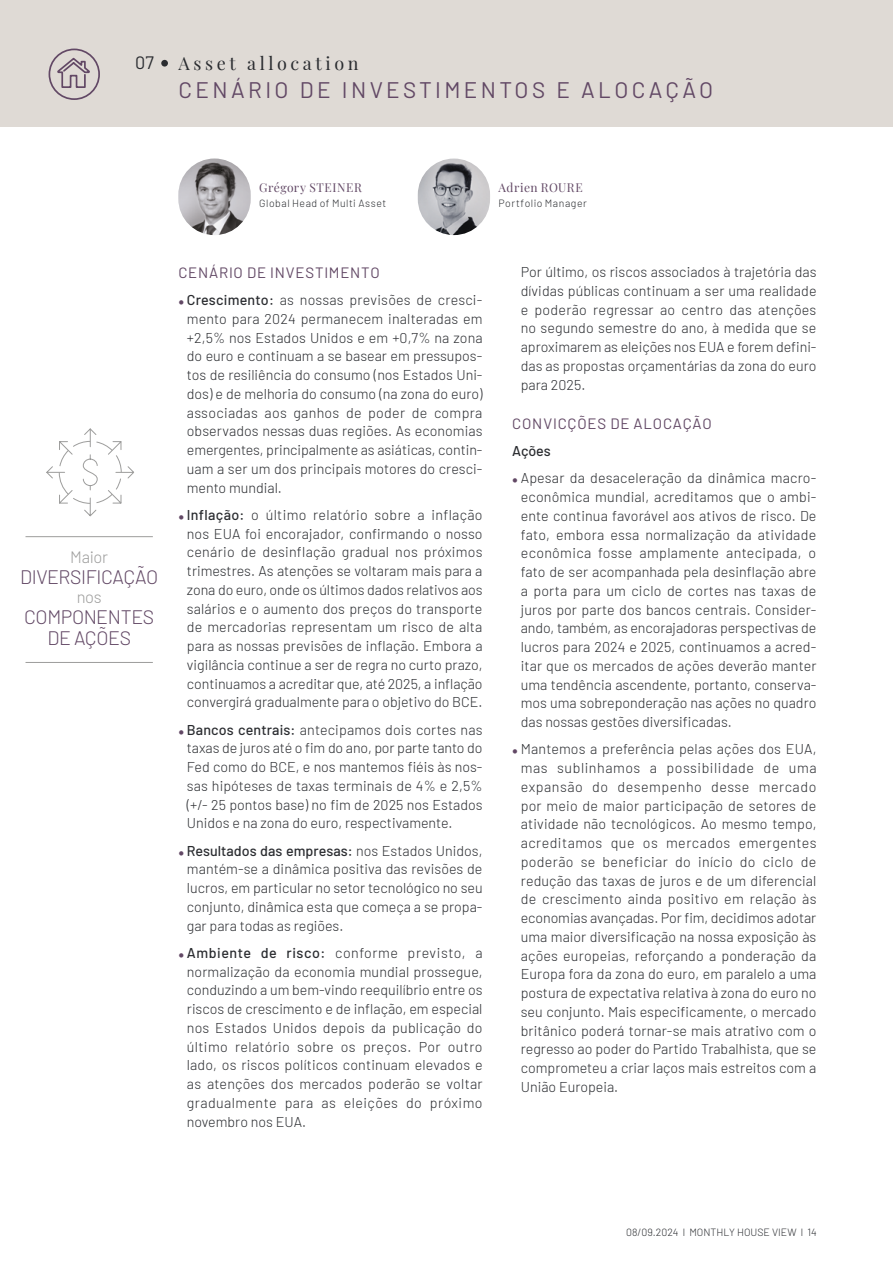
<style>
.page{position:relative;width:893px;height:1263px;background:#fff}
.page>*{position:absolute;margin:0;border:0;box-sizing:border-box;transform-origin:0 0}
.Sous_titre_IN{font:22.5px "Barlow";letter-spacing:.15em;color:#624865}
.t1{font:300 19.5px/21px "Barlow";letter-spacing:-.02em;color:#624865;text-align:center}
.Titre_IN{font:18px "Playfair Display";letter-spacing:.2em;color:#2a2c30}
.puce_sommaire{font:18px "Barlow";color:#2a2c30}
.t2{font:300 16.5px "Barlow";letter-spacing:-.02em;color:#9d9d9c}
.Sous_titre_texte{font:15px "Barlow";letter-spacing:.055em;color:#624865}
.Puce_Body_texte{font:300 14.25px/18.8px "Barlow";color:#2a2c30;text-align:justify}
.Body_texte{font:500 14.25px "Barlow";letter-spacing:-.005em;color:#2a2c30}
.t3{font:12px "Playfair Display";letter-spacing:.04em;color:#624865}
.t4{font:300 10.5px "Barlow";letter-spacing:.045em;color:#2a2c30}
.t5{font:300 10.5px "Barlow";color:#2a2c30}
.s1{font-family:"Garamond Premr Pro";font-weight:400;font-size:13.5px;color:#624865}
.s2{font-weight:500}
</style>
<div class="page">
<div style="left:0;top:0;width:893px;height:126px;background:#dfdad5"></div>
<div style="left:161px;top:60px;width:7px;height:7px;background:#2a2c30;border-radius:50%"></div>
<img style="left:418px;top:159px;width:72px;height:76px;border-radius:36px">
<img style="left:178px;top:159px;width:73px;height:76px;border-radius:36px">
<hr style="left:26px;top:536px;width:127px;height:1px;background:#9d9d9c">
<hr style="left:26px;top:662px;width:127px;height:1px;background:#9d9d9c">
<svg style="left:46px;top:428px;width:88px;height:89px"></svg>
<svg style="left:48px;top:48px;width:52px;height:52px"></svg>
<p class="puce_sommaire" style="left:135px;top:50px;width:20px">07</p>
<p class="Titre_IN" style="left:179px;top:49px;width:181px">Asset allocation</p>
<p class="Sous_titre_IN" style="left:179px;top:74px;width:536px">CENÁRIO DE INVESTIMENTOS E ALOCAÇÃO</p>
<p class="t2" style="left:70px;top:545px;width:39px">Maior</p>
<p class="t1" style="left:20px;top:565px;width:139px">DIVERSIFICAÇÃO</p>
<p class="t2" style="left:77px;top:585px;width:26px">nos</p>
<p class="t1" style="left:24px;top:605px;width:132px">COMPONENTES<br>DE AÇÕES</p>
<p class="t3" style="left:259px;top:178px;width:104px">Grégory STEINER</p>
<p class="t4" style="left:259px;top:196px;width:129px">Global Head of Multi Asset</p>
<p class="t3" style="left:499px;top:178px;width:86px">Adrien ROURE</p>
<p class="t4" style="left:499px;top:196px;width:90px">Portfolio Manager</p>
<p class="Sous_titre_texte" style="left:178px;top:261px;width:203px">CENÁRIO DE INVESTIMENTO</p>
<p class="Puce_Body_texte" style="left:187px;top:289px;width:297px;text-indent:-9px"><span class="s1">•</span> <span class="s2">Crescimento:</span> as nossas previsões de cresci&shy;mento para 2024 permanecem inalteradas em +2,5% nos Estados Unidos e em +0,7% na zona do euro e continuam a se basear em pressupos&shy;tos de resiliência do consumo (nos Estados Uni&shy;dos) e de melhoria do consumo (na zona do euro) associadas aos ganhos de poder de compra observados nessas duas regiões. As economias emergentes, principalmente as asiáticas, contin&shy;uam a ser um dos principais motores do cresci&shy;mento mundial.</p>
<p class="Puce_Body_texte" style="left:178px;top:504px;width:306px;text-align:center"><span class="s1">•</span> <span class="s2">Inflação:</span> o último relatório sobre a inflação nos EUA foi encorajador, confirmando o nosso cenário de desinflação gradual nos próximos trimestres. As atenções se voltaram mais para a zona do euro, onde os últimos dados relativos aos salários e o aumento dos preços do transporte de mercadorias representam um risco de alta para as nossas previsões de inflação. Embora a vigilância continue a ser de regra no curto prazo, continuamos a acreditar que, até 2025, a inflação convergirá gradualmente para o objetivo do BCE.</p>
<p class="Puce_Body_texte" style="left:187px;top:719px;width:297px;text-indent:-9px"><span class="s1">•</span> <span class="s2">Bancos centrais:</span> antecipamos dois cortes nas taxas de juros até o fim do ano, por parte tanto do Fed como do BCE, e nos mantemos fiéis às nos&shy;sas hipóteses de taxas terminais de 4% e 2,5% (+/- 25 pontos base) no fim de 2025 nos Estados Unidos e na zona do euro, respectivamente.</p>
<p class="Puce_Body_texte" style="left:187px;top:840px;width:297px;text-indent:-9px"><span class="s1">•</span> <span class="s2">Resultados das empresas:</span> nos Estados Unidos, mantém-se a dinâmica positiva das revisões de lucros, em particular no setor tecnológico no seu conjunto, dinâmica esta que começa a se propa&shy;gar para todas as regiões.</p>
<p class="Puce_Body_texte" style="left:187px;top:942px;width:297px;text-indent:-9px"><span class="s1">•</span> <span class="s2">Ambiente de risco:</span> conforme previsto, a normalização da economia mundial prossegue, conduzindo a um bem-vindo reequilíbrio entre os riscos de crescimento e de inflação, em especial nos Estados Unidos depois da publicação do último relatório sobre os preços. Por outro lado, os riscos políticos continuam elevados e as atenções dos mercados poderão se voltar gradualmente para as eleições do próximo novembro nos EUA.</p>
<p class="Puce_Body_texte" style="left:521px;top:261px;width:297px">Por último, os riscos associados à trajetória das dívidas públicas continuam a ser uma realidade e poderão regressar ao centro das atenções no segundo semestre do ano, à medida que se aproximarem as eleições nos EUA e forem defini&shy;das as propostas orçamentárias da zona do euro para 2025.</p>
<p class="Sous_titre_texte" style="left:512px;top:412px;width:201px">CONVICÇÕES DE ALOCAÇÃO</p>
<p class="Body_texte" style="left:512px;top:440px;width:40px">Ações</p>
<p class="Puce_Body_texte" style="left:521px;top:468px;width:297px;text-indent:-9px"><span class="s1">•</span> Apesar da desaceleração da dinâmica macro&shy;econômica mundial, acreditamos que o ambi&shy;ente continua favorável aos ativos de risco. De fato, embora essa normalização da atividade econômica fosse amplamente antecipada, o fato de ser acompanhada pela desinflação abre a porta para um ciclo de cortes nas taxas de juros por parte dos bancos centrais. Consider&shy;ando, também, as encorajadoras perspectivas de lucros para 2024 e 2025, continuamos a acred&shy;itar que os mercados de ações deverão manter uma tendência ascendente, portanto, conserva&shy;mos uma sobreponderação nas ações no quadro das nossas gestões diversificadas.</p>
<p class="Puce_Body_texte" style="left:521px;top:739px;width:297px;text-indent:-9px"><span class="s1">•</span> Mantemos a preferência pelas ações dos EUA, mas sublinhamos a possibilidade de uma expansão do desempenho desse mercado por meio de maior participação de setores de atividade não tecnológicos. Ao mesmo tempo, acreditamos que os mercados emergentes poderão se beneficiar do início do ciclo de redução das taxas de juros e de um diferencial de crescimento ainda positivo em relação às economias avançadas. Por fim, decidimos adotar uma maior diversificação na nossa exposição às ações europeias, reforçando a ponderação da Europa fora da zona do euro, em paralelo a uma postura de expectativa relativa à zona do euro no seu conjunto. Mais especificamente, o mercado britânico poderá tornar-se mais atrativo com o regresso ao poder do Partido Trabalhista, que se comprometeu a criar laços mais estreitos com a União Europeia.</p>
<p class="t5" style="left:626px;top:1225px;width:192px">08/09.2024 l MONTHLY HOUSE VIEW l 14</p>
</div>
